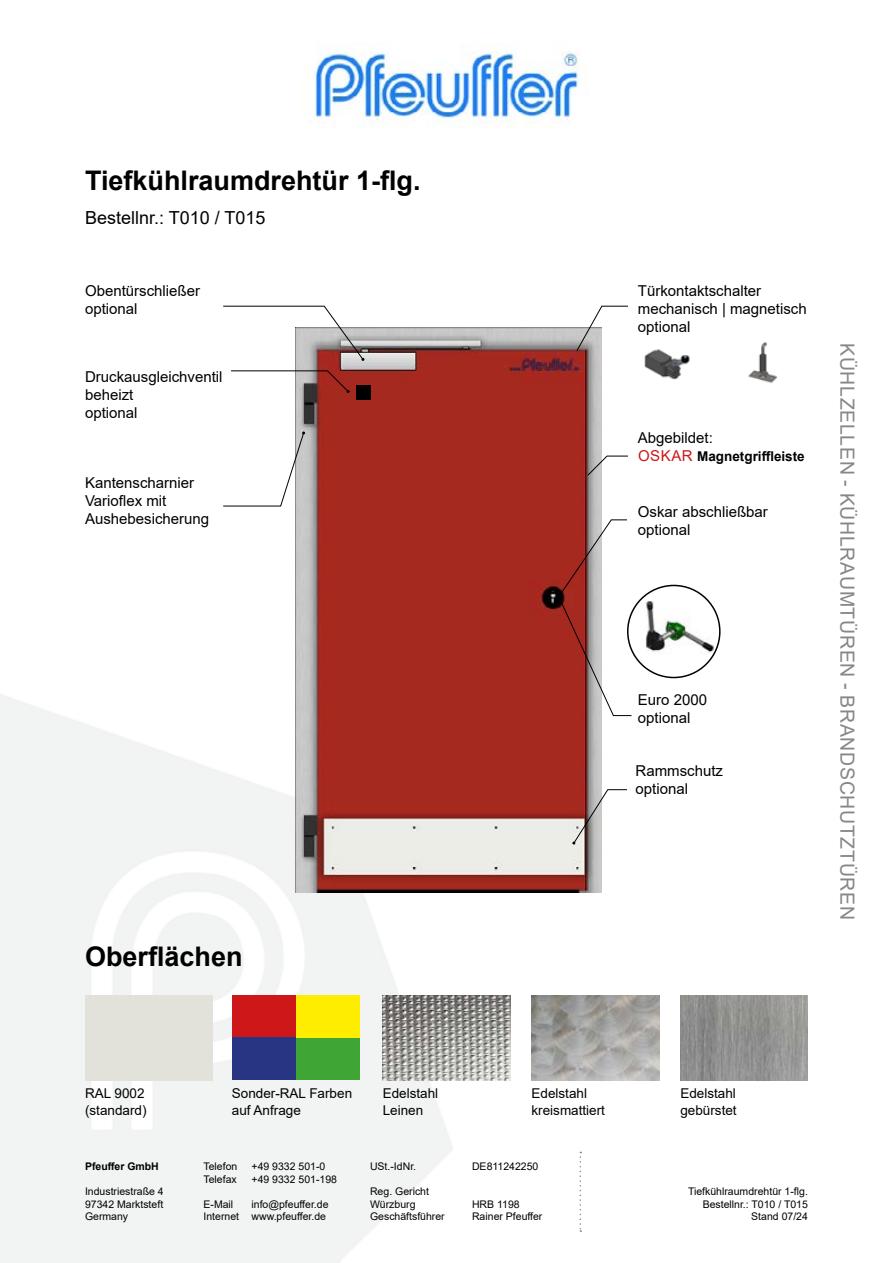
<style>
.page{position:relative;width:893px;height:1263px;background:#fff}
.page>*{position:absolute;margin:0;border:0;box-sizing:border-box;transform-origin:0 0}
.t1{font:700 27px "Arial";color:#000}
.t2{font:19.5px "Arial";letter-spacing:.035em;color:#878787}
.t3{font:18px "Arial";color:#000}
.t4{font:15px/18px "Arial";color:#000}
.t5{font:13.5px/16.2px "Arial";color:#000}
.t6{font:700 13.5px "Arial";color:#000}
.t7{font:10.5px/12.6px "Arial";color:#000;text-align:right}
.t8{font:700 10.5px "Arial";color:#000}
.s1{font-weight:400;font-size:15px;color:#cd1719}
</style>
<div class="page">
<img style="left:0;top:685px;width:464px;height:578px">
<img style="left:314px;top:43px;width:274px;height:85px">
<svg style="left:579px;top:1152px;width:2px;height:80px"></svg>
<div style="left:85px;top:995px;width:128px;height:85px;background:#e2e1da"></div>
<img style="left:383px;top:995px;width:127px;height:85px">
<img style="left:531px;top:995px;width:128px;height:85px">
<img style="left:680px;top:995px;width:128px;height:85px">
<div style="left:232px;top:995px;width:64px;height:42px;background:#cd1719"></div>
<div style="left:232px;top:1037px;width:64px;height:43px;background:#283583"></div>
<div style="left:296px;top:1037px;width:63px;height:43px;background:#3fa535"></div>
<div style="left:296px;top:995px;width:63px;height:42px;background:#ffed00"></div>
<img style="left:296px;top:327px;width:306px;height:565px">
<svg style="left:356px;top:385px;width:15px;height:15px"></svg>
<svg style="left:223px;top:305px;width:141px;height:56px"></svg>
<svg style="left:223px;top:431px;width:82px;height:76px"></svg>
<svg style="left:231px;top:370px;width:119px;height:23px"></svg>
<svg style="left:576px;top:305px;width:52px;height:47px"></svg>
<img style="left:636px;top:592px;width:80px;height:66px">
<div style="left:627px;top:585px;width:94px;height:93px;border:2px solid #000;border-radius:50%"></div>
<svg style="left:560px;top:519px;width:67px;height:75px"></svg>
<svg style="left:560px;top:600px;width:72px;height:116px"></svg>
<svg style="left:587px;top:455px;width:41px;height:21px"></svg>
<img style="left:644px;top:349px;width:46px;height:31px">
<img style="left:748px;top:342px;width:30px;height:41px">
<svg style="left:572px;top:789px;width:55px;height:55px"></svg>
<h1 class="t1" style="left:85px;top:161px;width:337px">Tiefkühlraumdrehtür 1-flg.</h1>
<h3 class="t3" style="left:85px;top:205px;width:182px">Bestellnr.: T010 / T015</h3>
<h3 class="t4" style="left:85px;top:281px;width:117px">Obentürschließer optional</h3>
<h3 class="t4" style="left:638px;top:281px;width:170px">Türkontaktschalter mechanisch | magnetisch optional</h3>
<h3 class="t4" style="left:85px;top:367px;width:139px">Druckausgleichventil beheizt<br>optional</h3>
<h3 class="t4" style="left:638px;top:428px;width:77px">Abgebildet:</h3>
<p class="t6" style="left:638px;top:446px;width:168px"><span class="s1">OSKAR</span> Magnetgriffleiste</p>
<h3 class="t4" style="left:85px;top:474px;width:126px">Kantenscharnier<br>Varioflex mit<br>Aushebesicherung</h3>
<h1 class="t1" style="left:85px;top:937px;width:159px">Oberflächen</h1>
<h3 class="t4" style="left:638px;top:503px;width:132px">Oskar abschließbar optional</h3>
<h3 class="t4" style="left:638px;top:691px;width:71px">Euro 2000 optional</h3>
<h3 class="t4" style="left:635px;top:762px;width:89px">Rammschutz optional</h3>
<h2 class="t2" style="left:861px;top:343px;width:579px;rotate:90deg">KÜHLZELLEN - KÜHLRAUMTÜREN - BRANDSCHUTZTÜREN</h2>
<p class="t5" style="left:85px;top:1085px;width:63px">RAL 9002 (standard)</p>
<p class="t5" style="left:232px;top:1085px;width:122px">Sonder-RAL Farben auf Anfrage</p>
<p class="t5" style="left:383px;top:1085px;width:57px">Edelstahl<br>Leinen</p>
<p class="t5" style="left:532px;top:1085px;width:75px">Edelstahl kreismattiert</p>
<p class="t5" style="left:680px;top:1085px;width:58px">Edelstahl gebürstet</p>
<p class="t8" style="left:85px;top:1159px;width:75px">Pfeuffer GmbH</p>
<p class="t7" style="left:204px;top:1160px;width:35px">Telefon</p>
<p class="t7" style="left:252px;top:1160px;width:75px">+49 9332 501-0</p>
<p class="t7" style="left:370px;top:1160px;width:48px">USt.-IdNr.</p>
<p class="t7" style="left:472px;top:1160px;width:68px">DE811242250</p>
<p class="t7" style="left:204px;top:1172px;width:35px">Telefax</p>
<p class="t7" style="left:252px;top:1172px;width:87px">+49 9332 501-198</p>
<p class="t7" style="left:85px;top:1185px;width:80px">Industriestraße 4</p>
<p class="t7" style="left:370px;top:1185px;width:60px">Reg. Gericht</p>
<p class="t7" style="left:85px;top:1198px;width:80px">97342 Marktsteft</p>
<p class="t7" style="left:204px;top:1198px;width:31px">E-Mail</p>
<p class="t7" style="left:252px;top:1198px;width:78px">info@pfeuffer.de</p>
<p class="t7" style="left:370px;top:1198px;width:47px">Würzburg</p>
<p class="t7" style="left:472px;top:1198px;width:49px">HRB 1198</p>
<p class="t7" style="left:85px;top:1210px;width:45px">Germany</p>
<p class="t7" style="left:204px;top:1210px;width:124px">Internet www.pfeuffer.de</p>
<p class="t7" style="left:370px;top:1210px;width:76px">Geschäftsführer</p>
<p class="t7" style="left:472px;top:1210px;width:72px">Rainer Pfeuffer</p>
<p class="t7" style="left:688px;top:1185px;width:121px">Tiefkühlraumdrehtür 1-flg.<br>Bestellnr.: T010 / T015<br>Stand 07/24</p>
</div>
